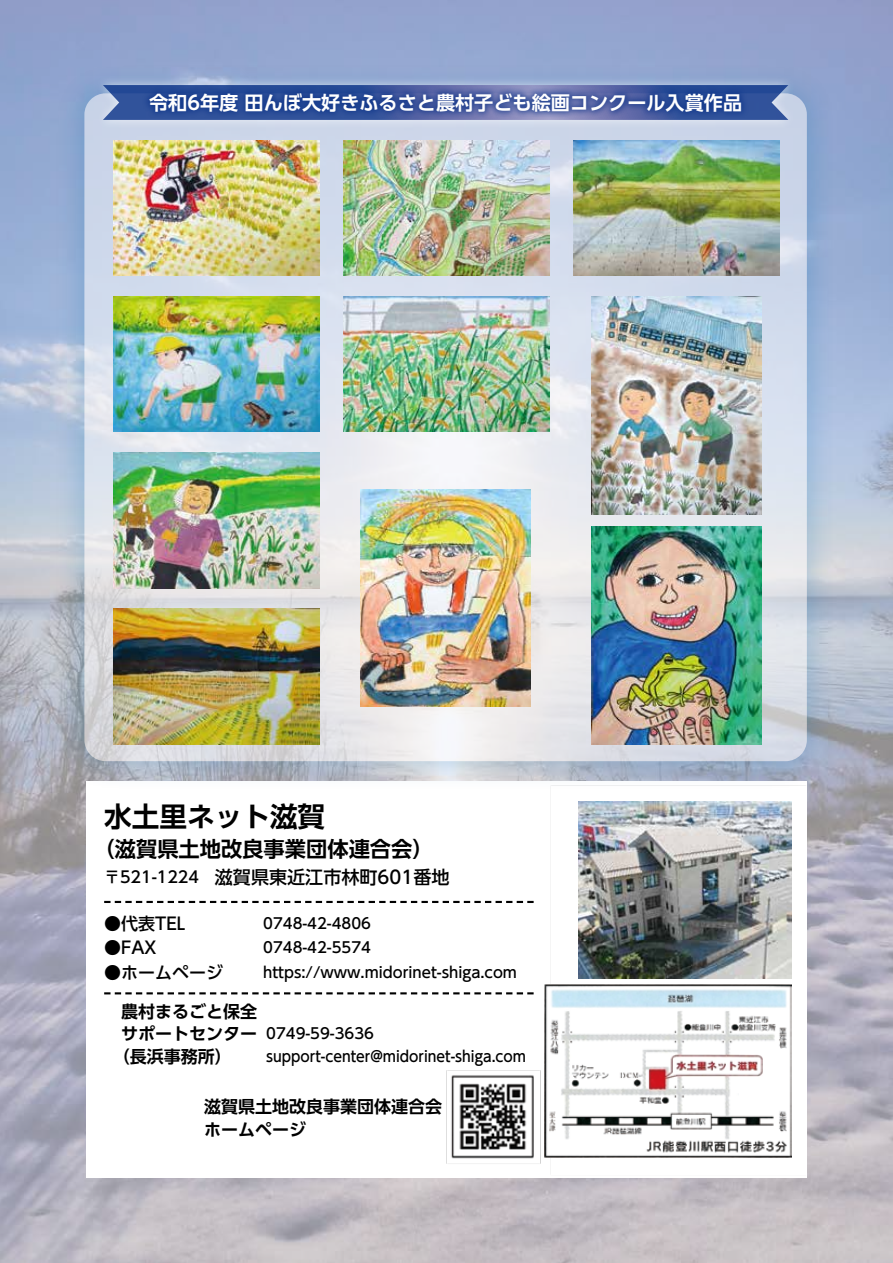
<style>
.page{position:relative;width:893px;height:1263px;background:#fff}
.page>*{position:absolute;margin:0;border:0;box-sizing:border-box;transform-origin:0 0}
.t1{font:700 27.6px "UD Shin Go Pr 6 De";color:#000}
.t2{font:700 21.3px "UD Shin Go Pr 6 De";color:#000}
.t3{font:700 19.2px "UD Shin Go Pr 6 De";color:#fff}
.t4{font:500 18px "UD Shin Go Pr 6";color:#000}
.t5{font:700 16.95px/22.4px "UD Shin Go Pr 6 De";color:#000}
.t6{font:500 16.95px "UD Shin Go Pr 6";color:#000}
.t7{font:500 14.85px "UD Shin Go Pr 6";color:#000}
.t8{font:500 14.85px "UD Shin Go Pr 6";color:#000;scale:.94 1}
.s1{font-size:15.9px}
.s2{font-family:"UD Shin Go Pr 6 De";font-weight:700;font-size:16.95px}
</style>
<div class="page">
<img style="left:0;top:0;width:893px;height:1263px">
<img style="left:86px;top:793px;width:721px;height:385px">
<div style="left:53px;top:62px;width:785px;height:731px;background:#0070b2;opacity:.5"></div>
<svg style="left:84px;top:93px;width:723px;height:668px;background:#dee2ea"></svg>
<div style="left:95px;top:75px;width:702px;height:55px;background:#fff;opacity:.75"></div>
<svg style="left:103px;top:85px;width:685px;height:35px;background:#4c69a8"></svg>
<div style="left:142px;top:86px;width:606px;height:34px;background:#0c3388;opacity:.75"></div>
<svg style="left:104px;top:901px;width:430px;height:2px"></svg>
<svg style="left:104px;top:992px;width:430px;height:2px"></svg>
<img style="left:591px;top:296px;width:170px;height:218px">
<img style="left:591px;top:526px;width:170px;height:218px">
<img style="left:361px;top:489px;width:169px;height:218px">
<img style="left:343px;top:296px;width:207px;height:136px">
<img style="left:343px;top:140px;width:207px;height:135px">
<img style="left:573px;top:140px;width:206px;height:135px">
<img style="left:114px;top:296px;width:206px;height:136px">
<img style="left:114px;top:453px;width:206px;height:135px">
<img style="left:114px;top:609px;width:206px;height:135px">
<img style="left:114px;top:140px;width:206px;height:135px">
<img style="left:545px;top:984px;width:246px;height:174px">
<img style="left:579px;top:801px;width:212px;height:177px">
<p class="t3" style="left:149px;top:87px;width:595px">令和6年度 田んぼ大好きふるさと農村子ども絵画コンクール入賞作品</p>
<h1 class="t1" style="left:104px;top:794px;width:223px">水土里ネット滋賀</h1>
<h2 class="t2" style="left:94px;top:831px;width:342px">（滋賀県土地改良事業団体連合会）</h2>
<p class="t4" style="left:104px;top:862px;width:347px"><span class="s1">〒521-1224　</span>滋賀県東近江市林町601番地</p>
<p class="t6" style="left:104px;top:909px;width:83px">●代表TEL</p>
<p class="t7" style="left:263px;top:911px;width:109px">0748-42-4806</p>
<p class="t6" style="left:104px;top:934px;width:54px">●FAX</p>
<p class="t7" style="left:263px;top:936px;width:109px">0748-42-5574</p>
<p class="t6" style="left:104px;top:958px;width:121px">●ホームページ</p>
<p class="t7" style="left:263px;top:960px;width:255px">https://www.midorinet-shiga.com</p>
<p class="t5" style="left:121px;top:1000px;width:138px">農村まるごと保全</p>
<p class="t7" style="left:121px;top:1022px;width:254px"><span class="s2">サポートセンター</span> 0749-59-3636</p>
<p class="t5" style="left:113px;top:1044px;width:121px">（長浜事務所）</p>
<p class="t8" style="left:266px;top:1044px;width:278px">support-center@midorinet-shiga.com</p>
<p class="t5" style="left:204px;top:1095px;width:240px">滋賀県土地改良事業団体連合会ホームページ</p>
</div>
